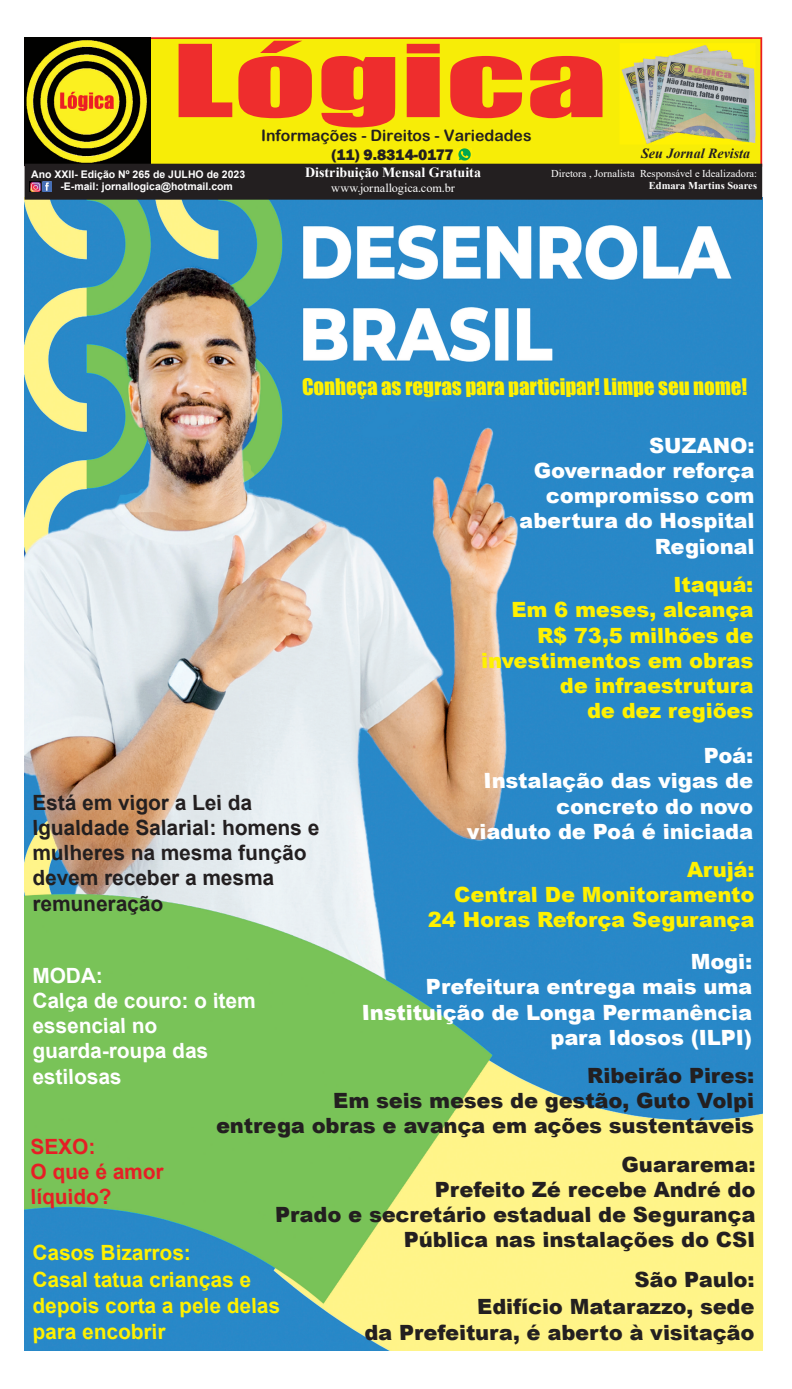
<style>
.page{position:relative;width:792px;height:1389px;background:#fff}
.page>*{position:absolute;margin:0;border:0;box-sizing:border-box;transform-origin:0 0}
.t1{font:92.75px "Impact";color:#ee2d2d;scale:1.75 1}
.t2{font:900 21px/25.2px "Arial";letter-spacing:.015em;color:#231f20;text-align:right}
.t3{font:900 21px/25.2px "Arial";letter-spacing:.015em;color:#fff;text-align:right}
.t4{font:900 21px/25.2px "Arial";letter-spacing:.015em;color:#fff101;text-align:right}
.t5{font:700 21px/25.2px "Arial";color:#231f20}
.t6{font:700 21px/26.2px "Arial";color:#fff101}
.t7{font:700 21px/25.2px "Arial";color:#fff}
.t8{font:21px "Impact";color:#fff101}
.t9{font:700 21px/25.2px "Arial";color:#e61e25}
.t10{font:15.75px "Arial Rounded MT Bold";color:#231f20}
.t11{font:800 15.75px "Franklin Gothic";letter-spacing:-.015em;color:#231f20}
.t12{font:700 14px "Times New Roman";letter-spacing:-.005em;color:#fff}
.t13{font:italic 700 14px "Times New Roman";color:#231f20}
.t14{font:12.25px "Times New Roman";letter-spacing:-.005em;color:#fff}
.t15{font:700 10.5px/12.6px "Arial";color:#fff}
.t16{font:10.5px "Times New Roman";color:#fff}
.t17{font:700 10.5px "Times New Roman";letter-spacing:-.005em;color:#fff}
</style>
<div class="page">
<img style="left:25px;top:200px;width:736px;height:1151px">
<div style="left:26px;top:38px;width:735px;height:128px;background:#f7ed07"></div>
<div style="left:25px;top:37px;width:736px;height:130px;border:2px solid #eb1d23"></div>
<img style="left:25px;top:38px;width:126px;height:126px">
<img style="left:621px;top:45px;width:134px;height:99px">
<img style="left:458px;top:149px;width:13px;height:12px">
<div style="left:25px;top:165px;width:736px;height:34px;background:#231f20"></div>
<div style="left:25px;top:164px;width:736px;height:36px;border:2px solid #231f20"></div>
<svg style="left:30px;top:181px;width:21px;height:10px"></svg>
<h1 class="t1" style="left:172px;top:9px;width:250px">Lógica</h1>
<p class="t10" style="left:261px;top:126px;width:272px">Informações - Direitos - Variedades</p>
<p class="t11" style="left:332px;top:144px;width:123px">(11) 9.8314-0177</p>
<p class="t13" style="left:641px;top:144px;width:110px">Seu Jornal Revista</p>
<p class="t12" style="left:305px;top:163px;width:177px">Distribuição Mensal Gratuita</p>
<p class="t14" style="left:331px;top:179px;width:125px">www.jornallogica.com.br</p>
<p class="t16" style="left:551px;top:166px;width:207px">Diretora , Jornalista Responsável e Idealizadora:</p>
<p class="t17" style="left:648px;top:178px;width:110px">Edmara Martins Soares</p>
<p class="t15" style="left:60px;top:168px;width:186px;text-indent:-29px">Ano XXII- Edição Nº 265 de JULHO de 2023 -E-mail: jornallogica@hotmail.com</p>
<p class="t8" style="left:302px;top:370px;width:447px">Conheça as regras para participar! Limpe seu nome!</p>
<p class="t5" style="left:33px;top:790px;width:289px">Está em vigor a Lei da<br>Igualdade Salarial: homens e mulheres na mesma função devem receber a mesma remuneração</p>
<p class="t3" style="left:519px;top:432px;width:237px">SUZANO:<br>Governador reforça compromisso com abertura do Hospital<br>Regional</p>
<p class="t4" style="left:481px;top:571px;width:274px">Itaquá:<br>Em 6 meses, alcança<br>R$ 73,5 milhões de investimentos em obras de infraestrutura<br>de dez regiões</p>
<p class="t3" style="left:467px;top:742px;width:288px">Poá:<br>Instalação das vigas de concreto do novo viaduto de Poá é iniciada</p>
<p class="t4" style="left:428px;top:856px;width:329px">Arujá:<br>Central De Monitoramento<br>24 Horas Reforça Segurança</p>
<p class="t3" style="left:362px;top:948px;width:392px">Mogi:<br>Prefeitura entrega mais uma<br>Instituição de Longa Permanência para Idosos (ILPI)</p>
<p class="t7" style="left:33px;top:963px;width:226px">MODA:<br>Calça de couro: o item essencial no guarda-roupa das estilosas</p>
<p class="t2" style="left:216px;top:1062px;width:540px">Ribeirão Pires:<br>Em seis meses de gestão, Guto Volpi<br>entrega obras e avança em ações sustentáveis</p>
<p class="t9" style="left:31px;top:1134px;width:134px">SEXO:<br>O que é amor líquido?</p>
<p class="t2" style="left:275px;top:1151px;width:482px">Guararema:<br>Prefeito Zé recebe André do<br>Prado e secretário estadual de Segurança<br>Pública nas instalações do CSI</p>
<p class="t6" style="left:33px;top:1240px;width:250px">Casos Bizarros:<br>Casal tatua crianças e depois corta a pele delas para encobrir</p>
<p class="t2" style="left:364px;top:1266px;width:392px;line-height:26.2px">São Paulo:<br>Edifício Matarazzo, sede<br>da Prefeitura, é aberto à visitação</p>
</div>
